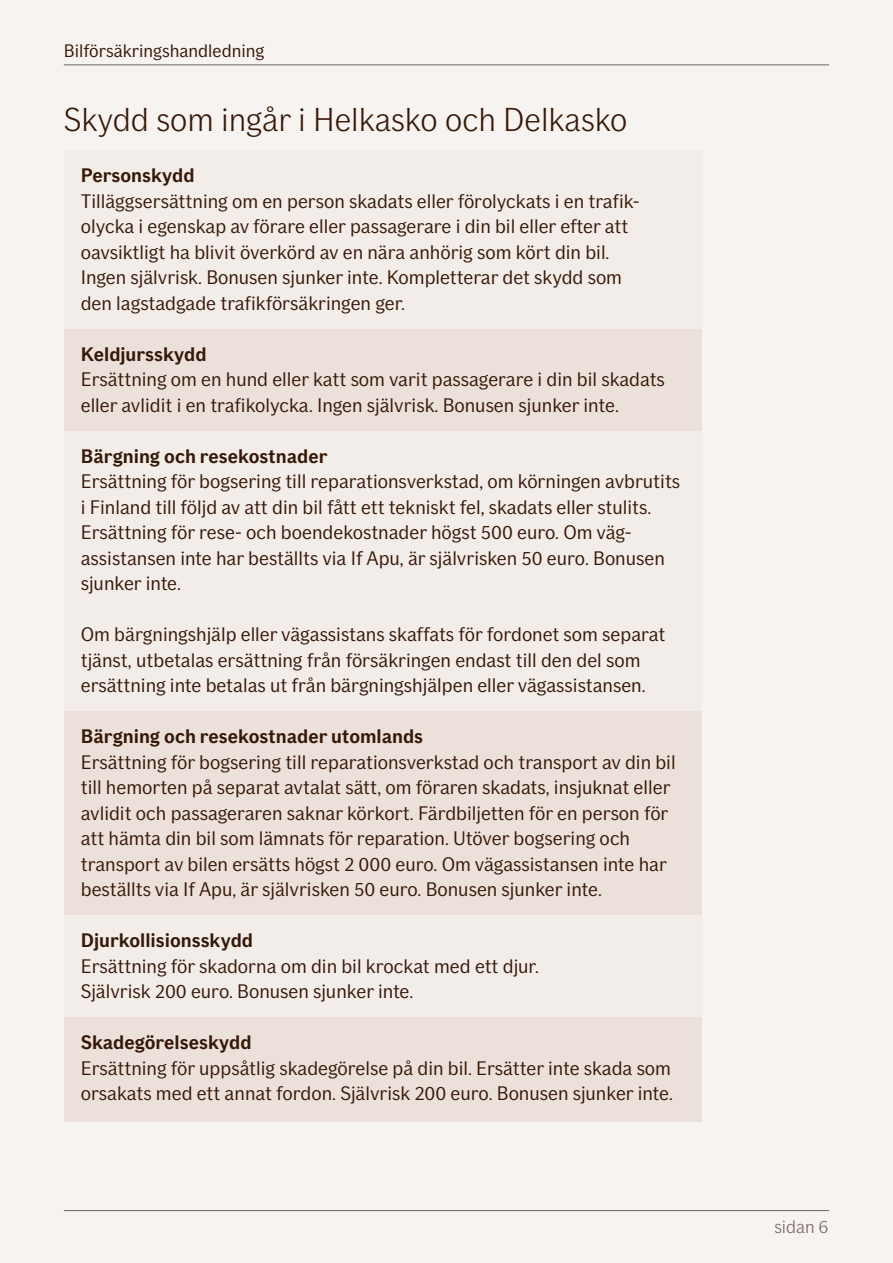
<style>
.page{position:relative;width:893px;height:1263px;background:#f7f3f0}
.page>*{position:absolute;margin:0;border:0;box-sizing:border-box;transform-origin:0 0}
.t1{font:300 33px "If Sans";color:#361808}
.t2{font:19.5px/25.5px "If Sans";color:#361808}
.t3{font:700 19.5px "If Sans";color:#361808}
.t4{font:18px "If Sans";color:#361808}
.t5{font:300 18px "If Sans";color:#73625e}
</style>
<div class="page">
<hr style="left:64px;top:64px;width:765px;height:1px;background:#73625e">
<hr style="left:64px;top:1210px;width:765px;height:1px;background:#73625e">
<div style="left:64px;top:150px;width:638px;height:181px;background:#f3ede9"></div>
<div style="left:64px;top:329px;width:638px;height:104px;background:#ece1da"></div>
<div style="left:64px;top:431px;width:638px;height:283px;background:#f3ede9"></div>
<div style="left:64px;top:711px;width:638px;height:207px;background:#ece1da"></div>
<div style="left:64px;top:915px;width:638px;height:105px;background:#f3ede9"></div>
<div style="left:64px;top:1017px;width:638px;height:105px;background:#ece1da"></div>
<p class="t4" style="left:64px;top:40px;width:202px">Bilförsäkringshandledning</p>
<h1 class="t1" style="left:64px;top:101px;width:565px">Skydd som ingår i Helkasko och Delkasko</h1>
<p class="t3" style="left:81px;top:164px;width:115px">Personskydd</p>
<p class="t2" style="left:81px;top:188px;width:560px">Tilläggsersättning om en person skadats eller förolyckats i en trafik&shy;olycka i egenskap av förare eller passagerare i din bil eller efter att oavsiktligt ha blivit överkörd av en nära anhörig som kört din bil.<br>Ingen självrisk. Bonusen sjunker inte. Kompletterar det skydd som den lagstadgade trafikförsäkringen ger.</p>
<p class="t3" style="left:81px;top:342px;width:127px">Keldjursskydd</p>
<p class="t2" style="left:81px;top:367px;width:586px">Ersättning om en hund eller katt som varit passagerare i din bil skadats eller avlidit i en trafikolycka. Ingen självrisk. Bonusen sjunker inte.</p>
<p class="t3" style="left:81px;top:444px;width:248px">Bärgning och resekostnader</p>
<p class="t2" style="left:81px;top:469px;width:601px">Ersättning för bogsering till reparationsverkstad, om körningen avbrutits i Finland till följd av att din bil fått ett tekniskt fel, skadats eller stulits.<br>Ersättning för rese- och boendekostnader högst 500 euro. Om väg&shy;assistansen inte har beställts via If Apu, är självrisken 50 euro. Bonusen sjunker inte.</p>
<p class="t2" style="left:81px;top:622px;width:586px">Om bärgningshjälp eller vägassistans skaffats för fordonet som separat tjänst, utbetalas ersättning från försäkringen endast till den del som ersättning inte betalas ut från bärgningshjälpen eller vägassistansen.</p>
<p class="t3" style="left:81px;top:725px;width:344px">Bärgning och resekostnader utomlands</p>
<p class="t2" style="left:81px;top:749px;width:596px">Ersättning för bogsering till reparationsverkstad och transport av din bil till hemorten på separat avtalat sätt, om föraren skadats, insjuknat eller avlidit och passageraren saknar körkort. Färdbiljetten för en person för att hämta din bil som lämnats för reparation. Utöver bogsering och transport av bilen ersätts högst 2 000 euro. Om vägassistansen inte har beställts via If Apu, är självrisken 50 euro. Bonusen sjunker inte.</p>
<p class="t3" style="left:81px;top:929px;width:174px">Djurkollisionsskydd</p>
<p class="t2" style="left:81px;top:953px;width:460px">Ersättning för skadorna om din bil krockat med ett djur.<br>Självrisk 200 euro. Bonusen sjunker inte.</p>
<p class="t3" style="left:81px;top:1031px;width:172px">Skadegörelseskydd</p>
<p class="t2" style="left:81px;top:1055px;width:594px">Ersättning för uppsåtlig skadegörelse på din bil. Ersätter inte skada som orsakats med ett annat fordon. Självrisk 200 euro. Bonusen sjunker inte.</p>
<p class="t5" style="left:774px;top:1217px;width:55px">sidan 6</p>
</div>
